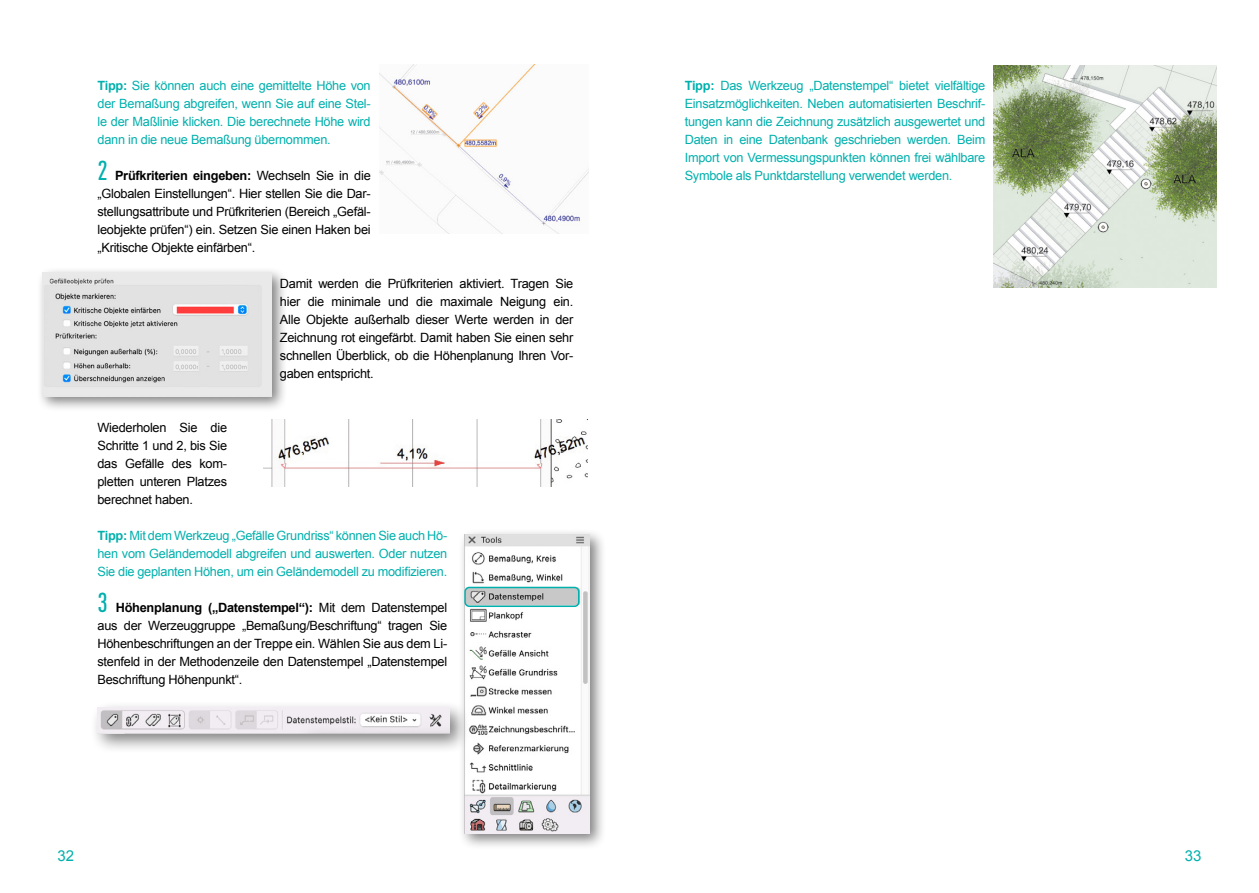
<style>
.page{position:relative;width:1259px;height:893px;background:#fff}
.page>*{position:absolute;margin:0;border:0;box-sizing:border-box;transform-origin:0 0}
.t1{font:15px "Arial";color:#00b0ad}
.t2{font:12.75px/18px "Arial";letter-spacing:-.02em;color:#000;text-align:justify}
.t3{font:12.75px/18px "Arial";letter-spacing:-.02em;color:#00b0ad;text-align:justify}
.s1{font-weight:700}
.s2{font-family:"DIN Pro";font-weight:500;font-stretch:condensed;font-size:27px;color:#00b0ad}
</style>
<div class="page">
<img style="left:379px;top:65px;width:209px;height:168px">
<div style="left:36px;top:266px;width:251px;height:146px;background:#000;opacity:.5"></div>
<img style="left:42px;top:273px;width:229px;height:123px">
<div style="left:458px;top:529px;width:148px;height:322px;background:#000;opacity:.5"></div>
<img style="left:464px;top:534px;width:125px;height:300px">
<img style="left:994px;top:66px;width:222px;height:222px">
<div style="left:90px;top:700px;width:380px;height:54px;background:#000;opacity:.5"></div>
<img style="left:97px;top:708px;width:353px;height:25px">
<img style="left:263px;top:419px;width:325px;height:67px">
<div style="left:464px;top:587px;width:115px;height:20px;border:2px solid #00b0ad;border-radius:4px"></div>
<p class="t3" style="left:97px;top:77px;width:275px"><span class="s1">Tipp:</span> Sie können auch eine gemittelte Höhe von der Bemaßung abgreifen, wenn Sie auf eine Stel&shy;le der Maßlinie klicken. Die berechnete Höhe wird dann in die neue Bemaßung übernommen.</p>
<p class="t2" style="left:97px;top:167px;width:275px"><span class="s2">2</span> <span class="s1">Prüfkriterien eingeben:</span> Wechseln Sie in die „Globalen Einstellungen“. Hier stellen Sie die Dar&shy;stellungsattribute und Prüfkriterien (Bereich „Gefäl&shy;leobjekte prüfen“) ein. Setzen Sie einen Haken bei „Kritische Objekte einfärben“.</p>
<p class="t2" style="left:280px;top:275px;width:295px">Damit werden die Prüfkriterien aktiviert. Tragen Sie hier die minimale und die maximale Neigung ein.<br>Alle Objekte außerhalb dieser Werte werden in der Zeichnung rot eingefärbt. Damit haben Sie einen sehr schnellen Überblick, ob die Höhenplanung Ihren Vor&shy;gaben entspricht.</p>
<p class="t2" style="left:97px;top:419px;width:131px">Wiederholen Sie die Schritte 1 und 2, bis Sie das Gefälle des kom&shy;pletten unteren Platzes berechnet haben.</p>
<p class="t3" style="left:97px;top:527px;width:351px"><span class="s1">Tipp:</span> Mit dem Werkzeug „Gefälle Grundriss“ können Sie auch Hö&shy;hen vom Geländemodell abgreifen und auswerten. Oder nutzen Sie die geplanten Höhen, um ein Geländemodell zu modifizieren.</p>
<p class="t2" style="left:97px;top:599px;width:351px"><span class="s2">3</span> <span class="s1">Höhenplanung („Datenstempel“):</span> Mit dem Datenstempel aus der Werzeuggruppe „Bemaßung/Beschriftung“ tragen Sie Höhenbeschriftungen an der Treppe ein. Wählen Sie aus dem Li&shy;stenfeld in der Methodenzeile den Datenstempel „Datenstempel Beschriftung Höhenpunkt“.</p>
<p class="t3" style="left:684px;top:77px;width:302px"><span class="s1">Tipp:</span> Das Werkzeug „Datenstempel“ bietet vielfältige Einsatzmöglichkeiten. Neben automatisierten Beschrif&shy;tungen kann die Zeichnung zusätzlich ausgewertet und Daten in eine Datenbank geschrieben werden. Beim Import von Vermessungspunkten können frei wählbare Symbole als Punktdarstellung verwendet werden.</p>
<p class="t1" style="left:58px;top:846px;width:18px">32</p>
<p class="t1" style="left:1185px;top:846px;width:18px">33</p>
</div>
